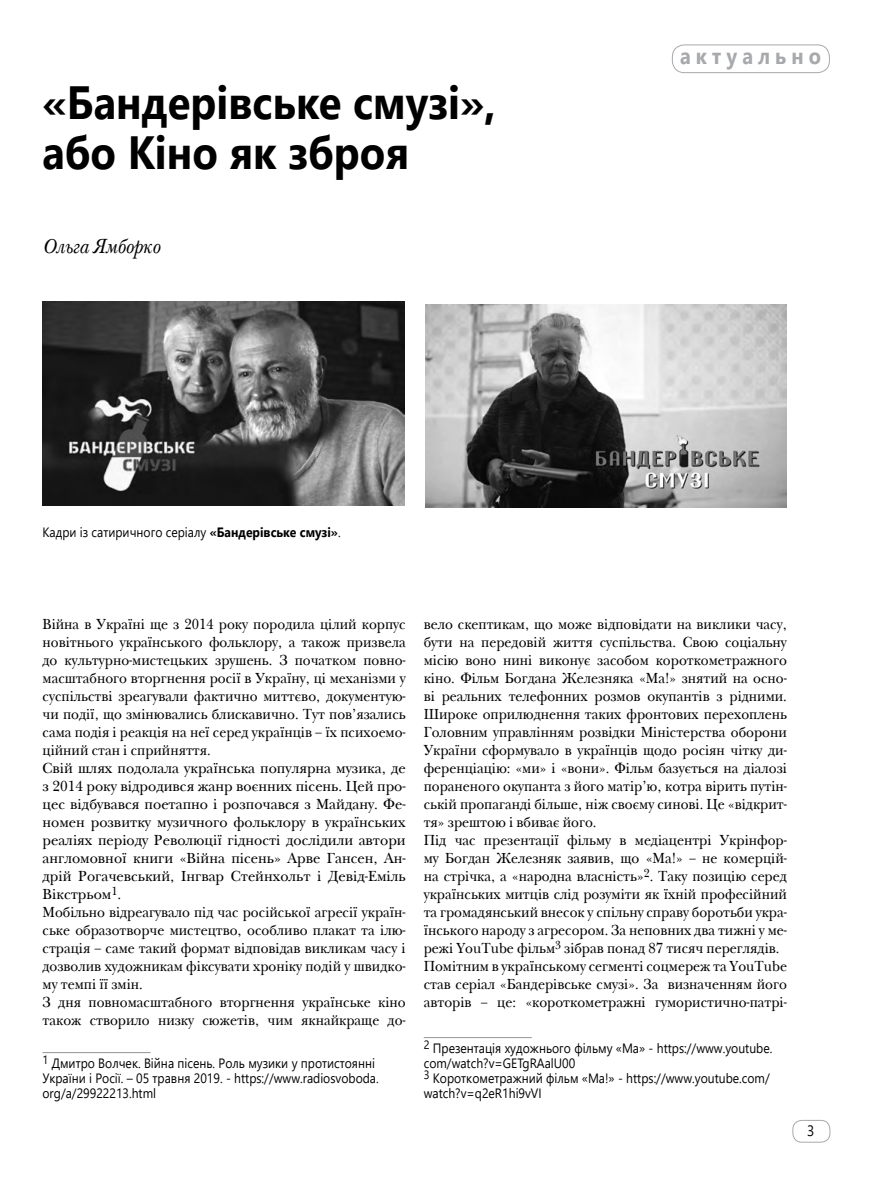
<style>
.page{position:relative;width:872px;height:1204px;background:#fff}
.page>*{position:absolute;margin:0;border:0;box-sizing:border-box;transform-origin:0 0}
.t1{font:700 46.5px/49.5px "Segoe UI";color:#000;scale:.9 1}
.t2{font:700 22.5px "Segoe UI";letter-spacing:.25em;color:#a7a9ac;scale:.89 1}
.t3{font:italic 21px "New Baskerville CTT";color:#000;scale:.9 1}
.t4{font:15px/18px "New Baskerville CTT";color:#000;scale:.92 1}
.t5{font:15px "Segoe UI";color:#000;scale:.9 1}
.t6{font:13.5px/15px "Segoe UI";color:#000;scale:.9 1}
.s1{font-weight:700}
</style>
<div class="page">
<div style="left:792px;top:1119px;width:38px;height:23px;border:1px solid #a7a9ac;border-radius:9px"></div>
<div style="left:672px;top:45px;width:157px;height:28px;border:1px solid #a7a9ac;border-radius:12px"></div>
<hr style="left:43px;top:1052px;width:108px;height:1px;background:#939598">
<hr style="left:424px;top:1037px;width:108px;height:1px;background:#939598">
<img style="left:426px;top:305px;width:361px;height:203px">
<img style="left:43px;top:302px;width:361px;height:203px">
<h1 class="t1" style="left:43px;top:74px;width:505px">«Бандерівське смузі», або Кіно як зброя</h1>
<h3 class="t3" style="left:43px;top:233px;width:132px">Ольга Ямборко</h3>
<p class="t6" style="left:43px;top:523px;width:333px">Кадри із сатиричного серіалу <span class="s1">«Бандерівське смузі»</span>.</p>
<h2 class="t2" style="left:680px;top:34px;width:160px">актуально</h2>
<p class="t4" style="left:43px;top:615px;width:396px">Війна в Україні ще з 2014 року породила цілий корпус новітнього українського фольклору, а також призвела до культурно-мистецьких зрушень. З початком повно&shy;масштабного вторгнення росії в Україну, ці механізми у суспільстві зреагували фактично миттєво, документую&shy;чи події, що змінювались блискавично. Тут пов’язались сама подія і реакція на неї серед українців – їх психоемо&shy;ційний стан і сприйняття.<br>Свій шлях подолала українська популярна музика, де з 2014 року відродився жанр воєнних пісень. Цей про&shy;цес відбувався поетапно і розпочався з Майдану. Фе&shy;номен розвитку музичного фольклору в українських реаліях періоду Революції гідності дослідили автори англомовної книги «Війна пісень» Арве Гансен, Ан&shy;дрій Рогачевський, Інгвар Стейнхольт і Девід-Еміль Вікстрьом<sup>1</sup>.<br>Мобільно відреагувало під час російської агресії україн&shy;ське образотворче мистецтво, особливо плакат та ілю&shy;страція – саме такий формат відповідав викликам часу і дозволив художникам фіксувати хроніку подій у швидко&shy;му темпі її змін.<br>З дня повномасштабного вторгнення українське кіно також створило низку сюжетів, чим якнайкраще до-</p>
<p class="t6" style="left:43px;top:1054px;width:375px"><sup>1</sup> Дмитро Волчек. Війна пісень. Роль музики у протистоянні<br>України і Росії. – 05 травня 2019. - https://www.radiosvoboda. org/a/29922213.html</p>
<p class="t4" style="left:424px;top:615px;width:396px">вело скептикам, що може відповідати на виклики часу, бути на передовій життя суспільства. Свою соціальну місію воно нині виконує засобом короткометражного кіно. Фільм Богдана Железняка «Ма!» знятий на осно&shy;ві реальних телефонних розмов окупантів з рідними.<br>Широке оприлюднення таких фронтових перехоплень Головним управлінням розвідки Міністерства оборони України сформувало в українців щодо росіян чітку ди&shy;ференціацію: «ми» і «вони». Фільм базується на діалозі пораненого окупанта з його матір’ю, котра вірить путін&shy;ській пропаганді більше, ніж своєму синові. Це «відкрит&shy;тя» зрештою і вбиває його.<br>Під час презентації фільму в медіацентрі Укрінфор&shy;му Богдан Железняк заявив, що «Ма!» – не комерцій&shy;на стрічка, а «народна власність»<sup>2</sup>. Таку позицію серед українських митців слід розуміти як їхній професійний та громадянський внесок у спільну справу боротьби укра&shy;їнського народу з агресором. За неповних два тижні у ме&shy;режі YouTube фільм<sup>3</sup> зібрав понад 87 тисяч переглядів.<br>Помітним в українському сегменті соцмереж та YouTube став серіал «Бандерівське смузі». За визначенням його авторів – це: «короткометражні гумористично-патрі-</p>
<p class="t6" style="left:424px;top:1039px;width:389px"><sup>2</sup> Презентація художнього фільму «Ма» - https://www.youtube. com/watch?v=GETgRAalU00<br><sup>3</sup> Короткометражний фільм «Ма!» - https://www.youtube.com/ watch?v=q2eR1hi9vVI</p>
<p class="t5" style="left:807px;top:1116px;width:10px">3</p>
</div>
